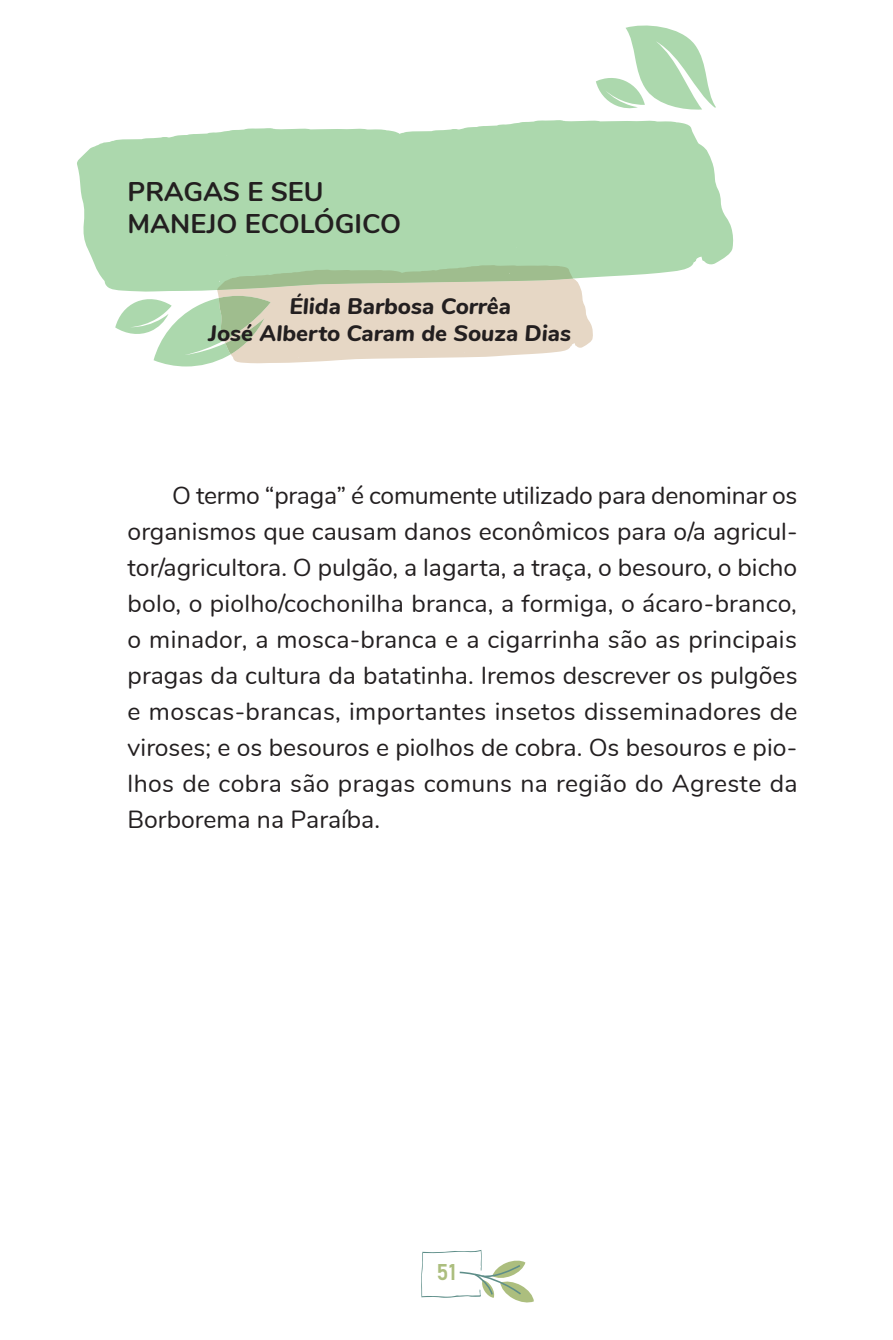
<style>
.page{position:relative;width:893px;height:1340px;background:#fff}
.page>*{position:absolute;margin:0;border:0;box-sizing:border-box;transform-origin:0 0}
.t1{font:700 27px/32.4px "Nunito";color:#231f20}
.t2{font:24.75px/36px "Nunito";letter-spacing:.015em;color:#231f20;text-align:justify}
.t3{font:italic 800 22.5px/27px "Nunito";color:#231f20}
.t4{font:22.5px "Bahnschrift";color:#acbe7e}
</style>
<div class="page">
<svg style="left:421px;top:1250px;width:113px;height:52px"></svg>
<svg style="left:77px;top:120px;width:656px;height:170px;background:#b6dcb7"></svg>
<svg style="left:115px;top:265px;width:478px;height:101px;background:#d5d9c1"></svg>
<svg style="left:596px;top:26px;width:120px;height:84px"></svg>
<p class="t1" style="left:128px;top:173px;width:275px">PRAGAS E SEU<br>MANEJO ECOLÓGICO</p>
<p class="t3" style="left:209px;top:291px;width:364px;text-indent:81px">Élida Barbosa Corrêa<br>José Alberto Caram de Souza Dias</p>
<p class="t2" style="left:128px;top:476px;width:672px;text-indent:45px">O termo “praga” é comumente utilizado para denominar os organismos que causam danos econômicos para o/a agricul&shy;tor/agricultora. O pulgão, a lagarta, a traça, o besouro, o bicho bolo, o piolho/cochonilha branca, a formiga, o ácaro-branco, o minador, a mosca-branca e a cigarrinha são as principais pragas da cultura da batatinha. Iremos descrever os pulgões e moscas-brancas, importantes insetos disseminadores de viroses; e os besouros e piolhos de cobra. Os besouros e pio&shy;lhos de cobra são pragas comuns na região do Agreste da Borborema na Paraíba.</p>
<p class="t4" style="left:437px;top:1254px;width:21px">51</p>
</div>
